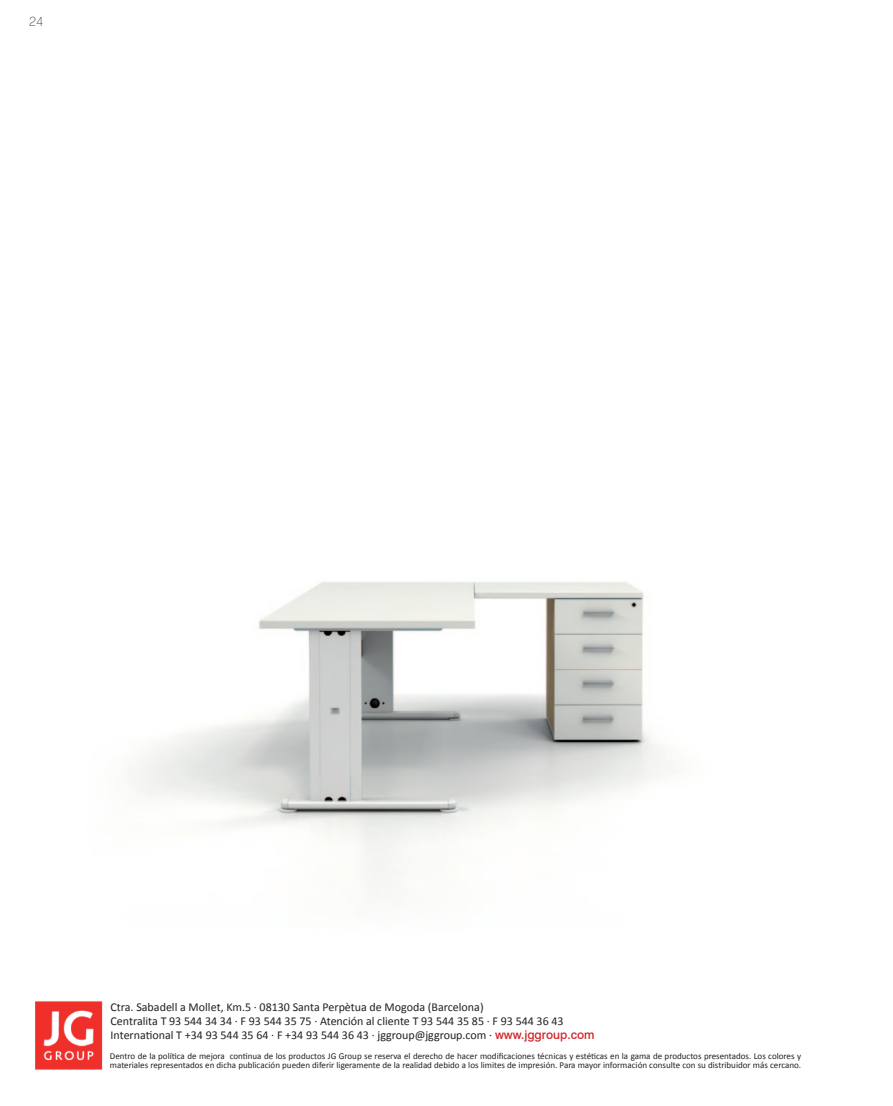
<style>
.page{position:relative;width:893px;height:1106px;background:#fff}
.page>*{position:absolute;margin:0;border:0;box-sizing:border-box;transform-origin:0 0}
.t1{font:100 13.5px "Swiss 721 BT";color:#231f20}
.t2{font:12px/14.4px "Calibri";color:#231f20}
.t3{font:9px/9px "Calibri";color:#231f20}
.s1{font-family:"Swiss 721 BT";font-weight:500;color:#d1232a}
</style>
<div class="page">
<img style="left:133px;top:581px;width:538px;height:306px">
<img style="left:35px;top:1001px;width:68px;height:69px">
<h1 class="t1" style="left:29px;top:13px;width:16px">24</h1>
<p class="t2" style="left:111px;top:998px;width:486px">Ctra. Sabadell a Mollet, Km.5 · 08130 Santa Perpètua de Mogoda (Barcelona)<br>Centralita T 93 544 34 34 · F 93 544 35 75 · Atención al cliente T 93 544 35 85 · F 93 544 36 43<br>International T +34 93 544 35 64 · F +34 93 544 36 43 · jggroup@jggroup.com · <span class="s1">www.jggroup.com</span></p>
<p class="t3" style="left:110px;top:1051px;width:693px">Dentro de la política de mejora continua de los productos JG Group se reserva el derecho de hacer modificaciones técnicas y estéticas en la gama de productos presentados. Los colores y materiales representados en dicha publicación pueden diferir ligeramente de la realidad debido a los limites de impresión. Para mayor información consulte con su distribuidor más cercano.</p>
</div>
